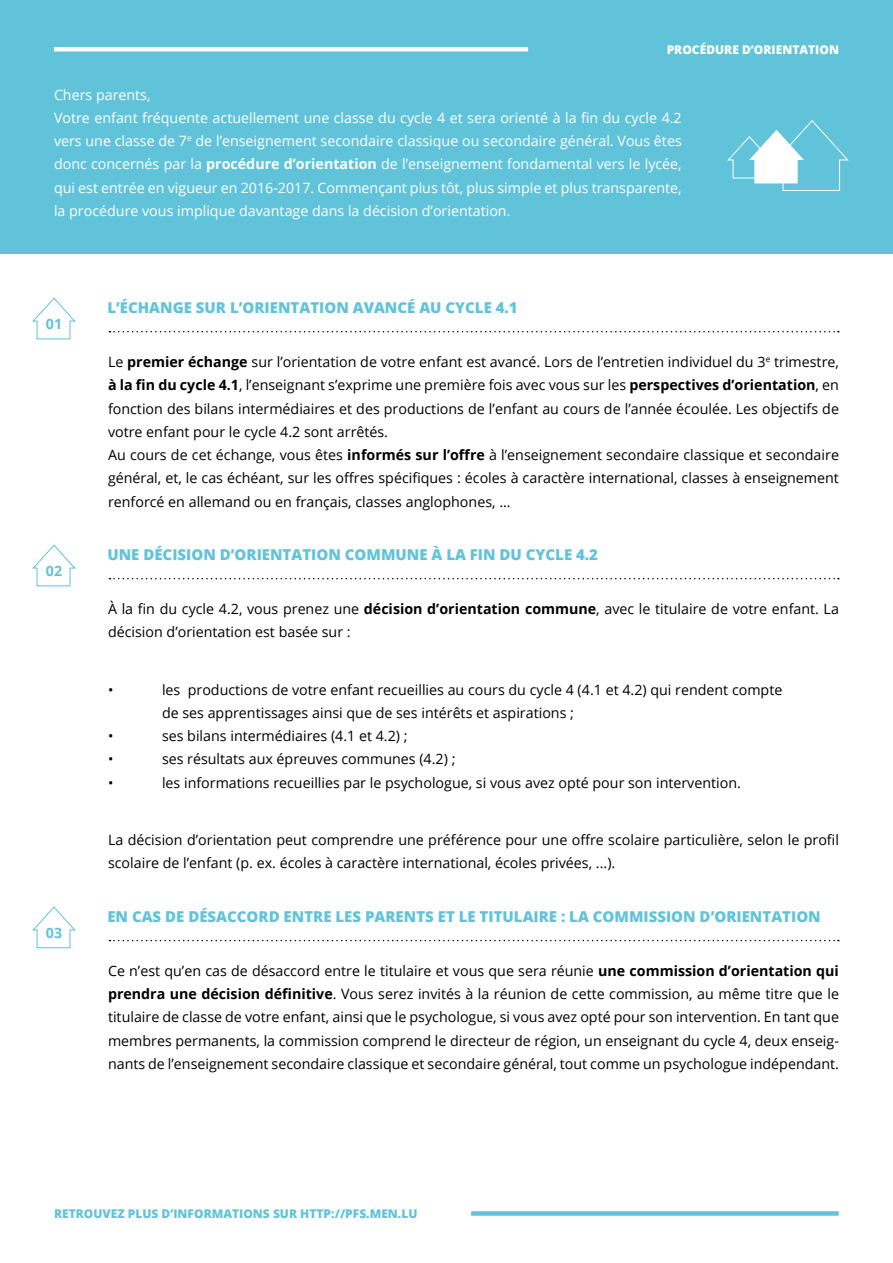
<style>
.page{position:relative;width:893px;height:1263px;background:#fff}
.page>*{position:absolute;margin:0;border:0;box-sizing:border-box;transform-origin:0 0}
.t1{font:800 15px "Open Sans";color:#61c3d9}
.t2{font:14.25px/23.2px "Open Sans";color:#000}
.t3{font:14.25px/23.2px "Open Sans";color:#fff}
.t4{font:700 14.25px "Open Sans";color:#61c3d9}
.t5{font:800 12px "Open Sans";color:#61c3d9}
.t6{font:800 12px "Open Sans";color:#fff}
.s1{font-weight:700}
</style>
<div class="page">
<div style="left:0;top:0;width:893px;height:254px;background:#61c3d9"></div>
<svg style="left:727px;top:120px;width:122px;height:71px"></svg>
<hr style="left:54px;top:47px;width:474px;height:4px;background:#fff">
<svg style="left:32px;top:297px;width:44px;height:43px"></svg>
<svg style="left:109px;top:331px;width:730px;height:1px"></svg>
<svg style="left:32px;top:544px;width:44px;height:43px"></svg>
<svg style="left:109px;top:578px;width:730px;height:1px"></svg>
<svg style="left:32px;top:906px;width:44px;height:42px"></svg>
<svg style="left:109px;top:940px;width:730px;height:1px"></svg>
<div style="left:471px;top:1211px;width:368px;height:5px;background:#61c3d9"></div>
<p class="t6" style="left:667px;top:40px;width:174px">PROCÉDURE D’ORIENTATION</p>
<p class="t3" style="left:54px;top:82px;width:629px">Chers parents,<br>Votre enfant fréquente actuellement une classe du cycle 4 et sera orienté à la fin du cycle 4.2 vers une classe de 7<sup>e</sup> de l’enseignement secondaire classique ou secondaire général. Vous êtes donc concernés par la <span class="s1">procédure d’orientation</span> de l’enseignement fondamental vers le lycée, qui est entrée en vigueur en 2016-2017. Commençant plus tôt, plus simple et plus transparente, la procédure vous implique davantage dans la décision d’orientation.</p>
<p class="t4" style="left:46px;top:314px;width:18px">01</p>
<p class="t4" style="left:46px;top:561px;width:18px">02</p>
<p class="t4" style="left:46px;top:923px;width:18px">03</p>
<p class="t1" style="left:107px;top:296px;width:412px">L’ÉCHANGE SUR L’ORIENTATION AVANCÉ AU CYCLE 4.1</p>
<p class="t2" style="left:108px;top:350px;width:732px">Le <span class="s1">premier échange</span> sur l’orientation de votre enfant est avancé. Lors de l’entretien individuel du 3<sup>e</sup> trimestre, <span class="s1">à la fin du cycle 4.1</span>, l’enseignant s’exprime une première fois avec vous sur les <span class="s1">perspectives d’orientation</span>, en fonction des bilans intermédiaires et des productions de l’enfant au cours de l’année écoulée. Les objectifs de votre enfant pour le cycle 4.2 sont arrêtés.<br>Au cours de cet échange, vous êtes <span class="s1">informés sur l’offre</span> à l’enseignement secondaire classique et secondaire général, et, le cas échéant, sur les offres spécifiques : écoles à caractère international, classes à enseignement renforcé en allemand ou en français, classes anglophones, ...</p>
<p class="t1" style="left:107px;top:543px;width:492px">UNE DÉCISION D’ORIENTATION COMMUNE À LA FIN DU CYCLE 4.2</p>
<p class="t2" style="left:108px;top:597px;width:732px">À la fin du cycle 4.2, vous prenez une <span class="s1">décision d’orientation commune</span>, avec le titulaire de votre enfant. La décision d’orientation est basée sur :</p>
<p class="t2" style="left:108px;top:677px;width:7px">•</p>
<p class="t2" style="left:162px;top:677px;width:622px">les productions de votre enfant recueillies au cours du cycle 4 (4.1 et 4.2) qui rendent compte de ses apprentissages ainsi que de ses intérêts et aspirations ;</p>
<p class="t2" style="left:108px;top:724px;width:7px">•</p>
<p class="t2" style="left:162px;top:724px;width:247px">ses bilans intermédiaires (4.1 et 4.2) ;</p>
<p class="t2" style="left:108px;top:747px;width:7px">•</p>
<p class="t2" style="left:162px;top:747px;width:295px">ses résultats aux épreuves communes (4.2) ;</p>
<p class="t2" style="left:108px;top:770px;width:7px">•</p>
<p class="t2" style="left:162px;top:770px;width:580px">les informations recueillies par le psychologue, si vous avez opté pour son intervention.</p>
<p class="t2" style="left:108px;top:828px;width:732px">La décision d’orientation peut comprendre une préférence pour une offre scolaire particulière, selon le profil scolaire de l’enfant (p. ex. écoles à caractère international, écoles privées, ...).</p>
<p class="t1" style="left:107px;top:905px;width:715px">EN CAS DE DÉSACCORD ENTRE LES PARENTS ET LE TITULAIRE : LA COMMISSION D’ORIENTATION</p>
<p class="t2" style="left:108px;top:959px;width:732px;text-align:justify">Ce n’est qu’en cas de désaccord entre le titulaire et vous que sera réunie <span class="s1">une commission d’orientation qui prendra une décision définitive</span>. Vous serez invités à la réunion de cette commission, au même titre que le titulaire de classe de votre enfant, ainsi que le psychologue, si vous avez opté pour son intervention. En tant que membres permanents, la commission comprend le directeur de région, un enseignant du cycle 4, deux enseig&shy;nants de l’enseignement secondaire classique et secondaire général, tout comme un psychologue indépendant.</p>
<p class="t5" style="left:54px;top:1205px;width:365px">RETROUVEZ PLUS D’INFORMATIONS SUR HTTP://PFS.MEN.LU</p>
</div>
